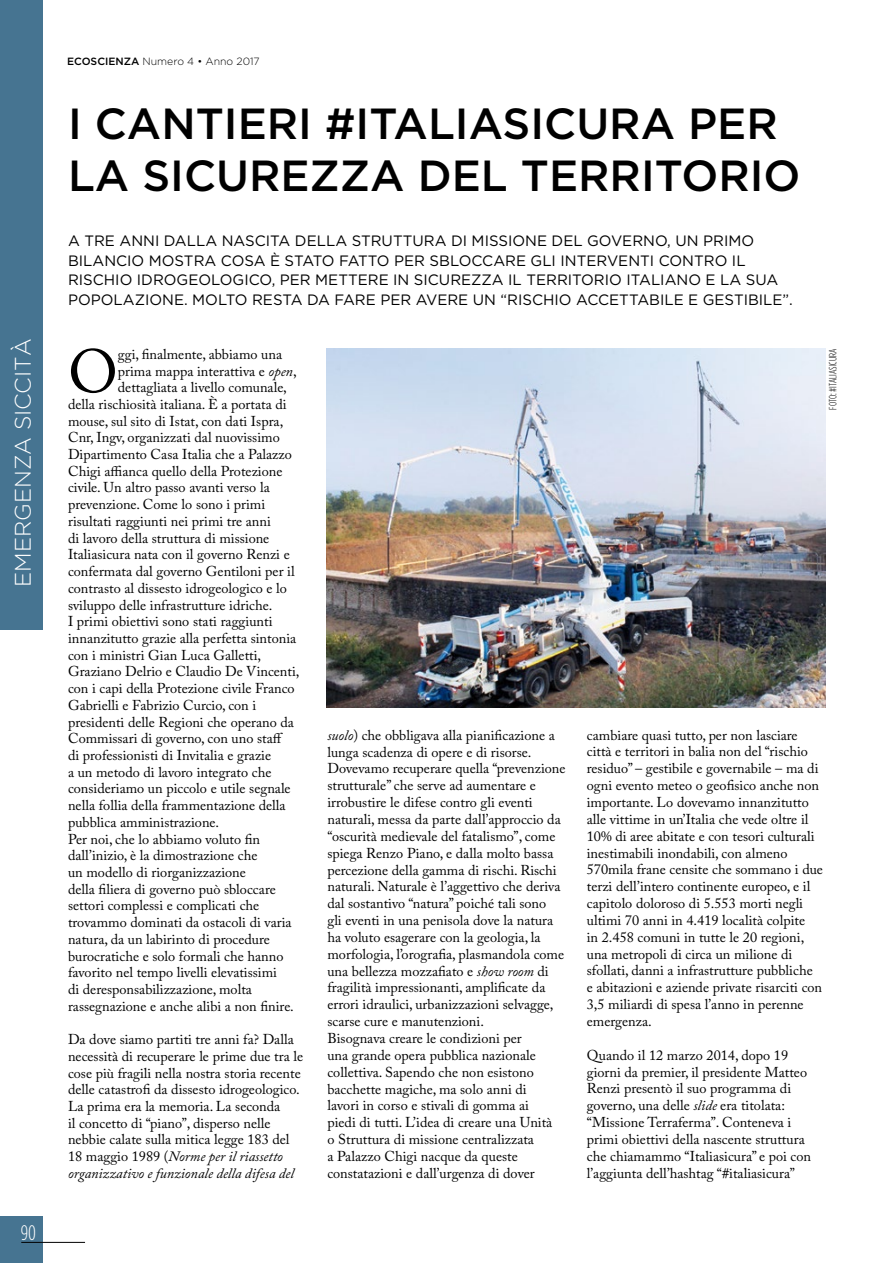
<style>
.page{position:relative;width:893px;height:1263px;background:#fff}
.page>*{position:absolute;margin:0;border:0;box-sizing:border-box;transform-origin:0 0}
.t1{font:60.6px "Adobe Caslon Pro";color:#000}
.t2{font:500 43.5px/52.5px "Gotham HTF";color:#000}
.t3{font:300 22.5px "Gotham HTF";color:#fff}
.t4{font:300 condensed 21px "Gotham HTF";color:#fff}
.t5{font:15px/19.5px "Gotham HTF";color:#000}
.t6{font:14.25px/16.8px "Adobe Caslon Pro";color:#000}
.t7{font:300 10.5px "Gotham HTF";color:#000}
.t8{font:300 condensed 10.5px "Gotham HTF";color:#000}
.s1{font-weight:500}
.s2{font-style:italic}
</style>
<div class="page">
<div style="left:0;top:1216px;width:43px;height:47px;background:#467491"></div>
<hr style="left:21px;top:1242px;width:64px;height:1px;background:#000">
<div style="left:0;top:0;width:43px;height:629px;background:#467491"></div>
<img style="left:327px;top:349px;width:498px;height:358px">
<h3 class="t3" style="left:11px;top:587px;width:250px;rotate:-90deg">EMERGENZA SICCITÀ</h3>
<h3 class="t4" style="left:21px;top:1221px;width:17px">90</h3>
<p class="t7" style="left:67px;top:56px;width:194px"><span class="s1">ECOSCIENZA</span> Numero 4 • Anno 2017</p>
<h2 class="t2" style="left:68px;top:96px;width:734px">I CANTIERI #ITALIASICURA PER<br>LA SICUREZZA DEL TERRITORIO</h2>
<p class="t5" style="left:68px;top:231px;width:726px">A TRE ANNI DALLA NASCITA DELLA STRUTTURA DI MISSIONE DEL GOVERNO, UN PRIMO BILANCIO MOSTRA COSA È STATO FATTO PER SBLOCCARE GLI INTERVENTI CONTRO IL RISCHIO IDROGEOLOGICO, PER METTERE IN SICUREZZA IL TERRITORIO ITALIANO E LA SUA POPOLAZIONE. MOLTO RESTA DA FARE PER AVERE UN “RISCHIO ACCETTABILE E GESTIBILE”.</p>
<h1 class="t1" style="left:68px;top:336px;width:51px">O</h1>
<p class="t6" style="left:118px;top:346px;width:166px">ggi, finalmente, abbiamo una</p>
<p class="t6" style="left:118px;top:362px;width:180px">prima mappa interattiva e <span class="s2">open</span>,</p>
<p class="t6" style="left:118px;top:379px;width:171px">dettagliata a livello comunale,</p>
<p class="t6" style="left:68px;top:396px;width:220px">della rischiosità italiana. È a portata di</p>
<p class="t6" style="left:68px;top:412px;width:217px">mouse, sul sito di Istat, con dati Ispra,</p>
<p class="t6" style="left:68px;top:429px;width:213px">Cnr, Ingv, organizzati dal nuovissimo</p>
<p class="t6" style="left:68px;top:446px;width:225px">Dipartimento Casa Italia che a Palazzo</p>
<p class="t6" style="left:68px;top:462px;width:216px">Chigi affianca quello della Protezione</p>
<p class="t6" style="left:68px;top:479px;width:203px">civile. Un altro passo avanti verso la</p>
<p class="t6" style="left:68px;top:496px;width:199px">prevenzione. Come lo sono i primi</p>
<p class="t6" style="left:68px;top:513px;width:204px">risultati raggiunti nei primi tre anni</p>
<p class="t6" style="left:68px;top:529px;width:203px">di lavoro della struttura di missione</p>
<p class="t6" style="left:68px;top:546px;width:223px">Italiasicura nata con il governo Renzi e</p>
<p class="t6" style="left:68px;top:563px;width:228px">confermata dal governo Gentiloni per il</p>
<p class="t6" style="left:68px;top:579px;width:221px">contrasto al dissesto idrogeologico e lo</p>
<p class="t6" style="left:68px;top:596px;width:206px">sviluppo delle infrastrutture idriche.</p>
<p class="t6" style="left:68px;top:613px;width:206px">I primi obiettivi sono stati raggiunti</p>
<p class="t6" style="left:68px;top:630px;width:230px">innanzitutto grazie alla perfetta sintonia</p>
<p class="t6" style="left:68px;top:646px;width:195px">con i ministri Gian Luca Galletti,</p>
<p class="t6" style="left:68px;top:663px;width:233px">Graziano Delrio e Claudio De Vincenti,</p>
<p class="t6" style="left:68px;top:680px;width:228px">con i capi della Protezione civile Franco</p>
<p class="t6" style="left:68px;top:696px;width:190px">Gabrielli e Fabrizio Curcio, con i</p>
<p class="t6" style="left:68px;top:713px;width:227px">presidenti delle Regioni che operano da</p>
<p class="t6" style="left:68px;top:730px;width:216px">Commissari di governo, con uno staff</p>
<p class="t6" style="left:68px;top:747px;width:205px">di professionisti di Invitalia e grazie</p>
<p class="t6" style="left:68px;top:763px;width:205px">a un metodo di lavoro integrato che</p>
<p class="t6" style="left:68px;top:780px;width:224px">consideriamo un piccolo e utile segnale</p>
<p class="t6" style="left:68px;top:797px;width:219px">nella follia della frammentazione della</p>
<p class="t6" style="left:68px;top:813px;width:153px">pubblica amministrazione.</p>
<p class="t6" style="left:68px;top:830px;width:194px">Per noi, che lo abbiamo voluto fin</p>
<p class="t6" style="left:68px;top:847px;width:191px">dall’inizio, è la dimostrazione che</p>
<p class="t6" style="left:68px;top:864px;width:179px">un modello di riorganizzazione</p>
<p class="t6" style="left:68px;top:880px;width:209px">della filiera di governo può sbloccare</p>
<p class="t6" style="left:68px;top:897px;width:193px">settori complessi e complicati che</p>
<p class="t6" style="left:68px;top:914px;width:225px">trovammo dominati da ostacoli di varia</p>
<p class="t6" style="left:68px;top:930px;width:203px">natura, da un labirinto di procedure</p>
<p class="t6" style="left:68px;top:947px;width:217px">burocratiche e solo formali che hanno</p>
<p class="t6" style="left:68px;top:964px;width:210px">favorito nel tempo livelli elevatissimi</p>
<p class="t6" style="left:68px;top:981px;width:185px">di deresponsabilizzazione, molta</p>
<p class="t6" style="left:68px;top:997px;width:227px">rassegnazione e anche alibi a non finire.</p>
<p class="t6" style="left:68px;top:1031px;width:237px">Da dove siamo partiti tre anni fa? Dalla necessità di recuperare le prime due tra le cose più fragili nella nostra storia recente delle catastrofi da dissesto idrogeologico.<br>La prima era la memoria. La seconda<br>il concetto di “piano”, disperso nelle nebbie calate sulla mitica legge 183 del 18 maggio 1989 (<span class="s2">Norme per il riassetto organizzativo e funzionale della difesa del</span></p>
<p class="t8" style="left:827px;top:409px;width:62px;rotate:-90deg">FOTO: #ITALIASICURA</p>
<p class="t6" style="left:327px;top:726px;width:240px"><span class="s2">suolo</span>) che obbligava alla pianificazione a lunga scadenza di opere e di risorse.<br>Dovevamo recuperare quella “prevenzione strutturale” che serve ad aumentare e irrobustire le difese contro gli eventi naturali, messa da parte dall’approccio da “oscurità medievale del fatalismo”, come spiega Renzo Piano, e dalla molto bassa percezione della gamma di rischi. Rischi naturali. Naturale è l’aggettivo che deriva dal sostantivo “natura” poiché tali sono<br>gli eventi in una penisola dove la natura ha voluto esagerare con la geologia, la morfologia, l’orografia, plasmandola come una bellezza mozzafiato e <span class="s2">show room</span> di fragilità impressionanti, amplificate da errori idraulici, urbanizzazioni selvagge, scarse cure e manutenzioni.<br>Bisognava creare le condizioni per<br>una grande opera pubblica nazionale collettiva. Sapendo che non esistono bacchette magiche, ma solo anni di<br>lavori in corso e stivali di gomma ai<br>piedi di tutti. L’idea di creare una Unità<br>o Struttura di missione centralizzata<br>a Palazzo Chigi nacque da queste constatazioni e dall’urgenza di dover</p>
<p class="t6" style="left:587px;top:726px;width:238px">cambiare quasi tutto, per non lasciare città e territori in balia non del “rischio residuo” – gestibile e governabile – ma di ogni evento meteo o geofisico anche non importante. Lo dovevamo innanzitutto alle vittime in un’Italia che vede oltre il 10% di aree abitate e con tesori culturali inestimabili inondabili, con almeno 570mila frane censite che sommano i due terzi dell’intero continente europeo, e il capitolo doloroso di 5.553 morti negli ultimi 70 anni in 4.419 località colpite<br>in 2.458 comuni in tutte le 20 regioni, una metropoli di circa un milione di sfollati, danni a infrastrutture pubbliche<br>e abitazioni e aziende private risarciti con 3,5 miliardi di spesa l’anno in perenne emergenza.</p>
<p class="t6" style="left:587px;top:1046px;width:226px">Quando il 12 marzo 2014, dopo 19 giorni da premier, il presidente Matteo Renzi presentò il suo programma di governo, una delle <span class="s2">slide</span> era titolata: “Missione Terraferma”. Conteneva i primi obiettivi della nascente struttura che chiamammo “Italiasicura” e poi con l’aggiunta dell’hashtag “#italiasicura”</p>
</div>
